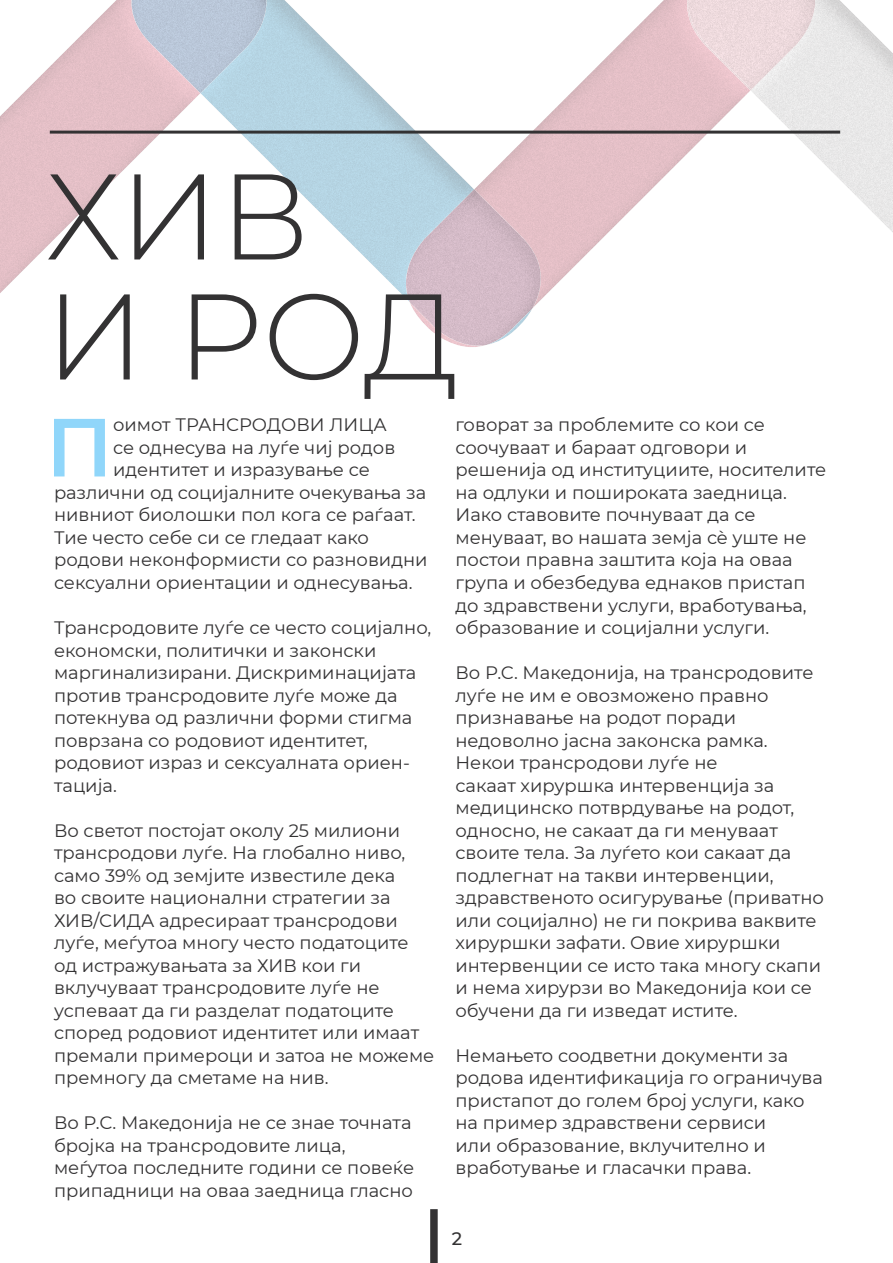
<style>
.page{position:relative;width:893px;height:1263px;background:#fff}
.page>*{position:absolute;margin:0;border:0;box-sizing:border-box;transform-origin:0 0}
.t1{font:300 121.5px "Montserrat";letter-spacing:-.01em;color:#333233}
.t2{font:600 82.35px "Montserrat";color:#90d6fa}
.t3{font:18px/22.5px "Montserrat";color:#333233}
.t4{font:500 18px "Montserrat";color:#333233}
</style>
<div class="page">
<div style="left:430px;top:1209px;width:8px;height:54px;background:#333233"></div>
<div style="left:0;top:0;width:893px;height:374px;background:#231f20;opacity:.41"></div>
<div style="left:863px;top:0;width:30px;height:660px;background:#231f20;opacity:.06"></div>
<hr style="left:50px;top:131px;width:790px;height:3px;background:#333233">
<p class="t1" style="left:45px;top:134px;width:267px">ХИВ</p>
<p class="t1" style="left:45px;top:254px;width:415px">И РОД</p>
<p class="t2" style="left:46px;top:389px;width:69px">П</p>
<p class="t3" style="left:113px;top:413px;width:275px">оимот ТРАНСРОДОВИ ЛИЦА</p>
<p class="t3" style="left:113px;top:436px;width:284px">се однесува на луѓе чиј родов</p>
<p class="t3" style="left:113px;top:458px;width:258px">идентитет и изразување се</p>
<p class="t3" style="left:54px;top:481px;width:374px">различни од социјалните очекувања за</p>
<p class="t3" style="left:54px;top:503px;width:363px">нивниот биолошки пол кога се раѓаат.</p>
<p class="t3" style="left:54px;top:526px;width:317px">Тие често себе си се гледаат како</p>
<p class="t3" style="left:54px;top:548px;width:375px">родови неконформисти со разновидни</p>
<p class="t3" style="left:54px;top:571px;width:360px">сексуални ориентации и однесувања.</p>
<p class="t3" style="left:54px;top:616px;width:379px">Трансродовите луѓе се често социјално, економски, политички и законски маргинализирани. Дискриминацијата против трансродовите луѓе може да потекнува од различни форми стигма поврзана со родовиот идентитет, родовиот израз и сексуалната ориен&shy;тација.</p>
<p class="t3" style="left:54px;top:818px;width:382px">Во светот постојат околу 25 милиони трансродови луѓе. На глобално ниво, само 39% од земјите известиле дека<br>во своите национални стратегии за ХИВ/СИДА адресираат трансродови луѓе, меѓутоа многу често податоците од истражувањата за ХИВ кои ги вклучуваат трансродовите луѓе не успеваат да ги разделат податоците според родовиот идентитет или имаат премали примероци и затоа не можеме премногу да сметаме на нив.</p>
<p class="t3" style="left:54px;top:1111px;width:362px">Во Р.С. Македонија не се знае точната бројка на трансродовите лица, меѓутоа последните години се повеќе припадници на оваа заедница гласно</p>
<p class="t3" style="left:455px;top:413px;width:372px">говорат за проблемите со кои се соочуваат и бараат одговори и решенија од институциите, носителите на одлуки и пошироката заедница.<br>Иако ставовите почнуваат да се менуваат, во нашата земја сè уште не постои правна заштита која на оваа група и обезбедува еднаков пристап до здравствени услуги, вработувања, образование и социјални услуги.</p>
<p class="t3" style="left:455px;top:661px;width:370px">Во Р.С. Македонија, на трансродовите луѓе не им е овозможено правно признавање на родот поради недоволно јасна законска рамка.<br>Некои трансродови луѓе не<br>сакаат хируршка интервенција за медицинско потврдување на родот, односно, не сакаат да ги менуваат своите тела. За луѓето кои сакаат да подлегнат на такви интервенции, здравственото осигурување (приватно или социјално) не ги покрива ваквите хируршки зафати. Овие хируршки интервенции се исто така многу скапи и нема хирурзи во Македонија кои се обучени да ги изведат истите.</p>
<p class="t3" style="left:455px;top:1043px;width:369px">Немањето соодветни документи за родова идентификација го ограничува пристапот до голем број услуги, како на пример здравствени сервиси<br>или образование, вклучително и вработување и гласачки права.</p>
<p class="t4" style="left:452px;top:1225px;width:12px">2</p>
</div>
